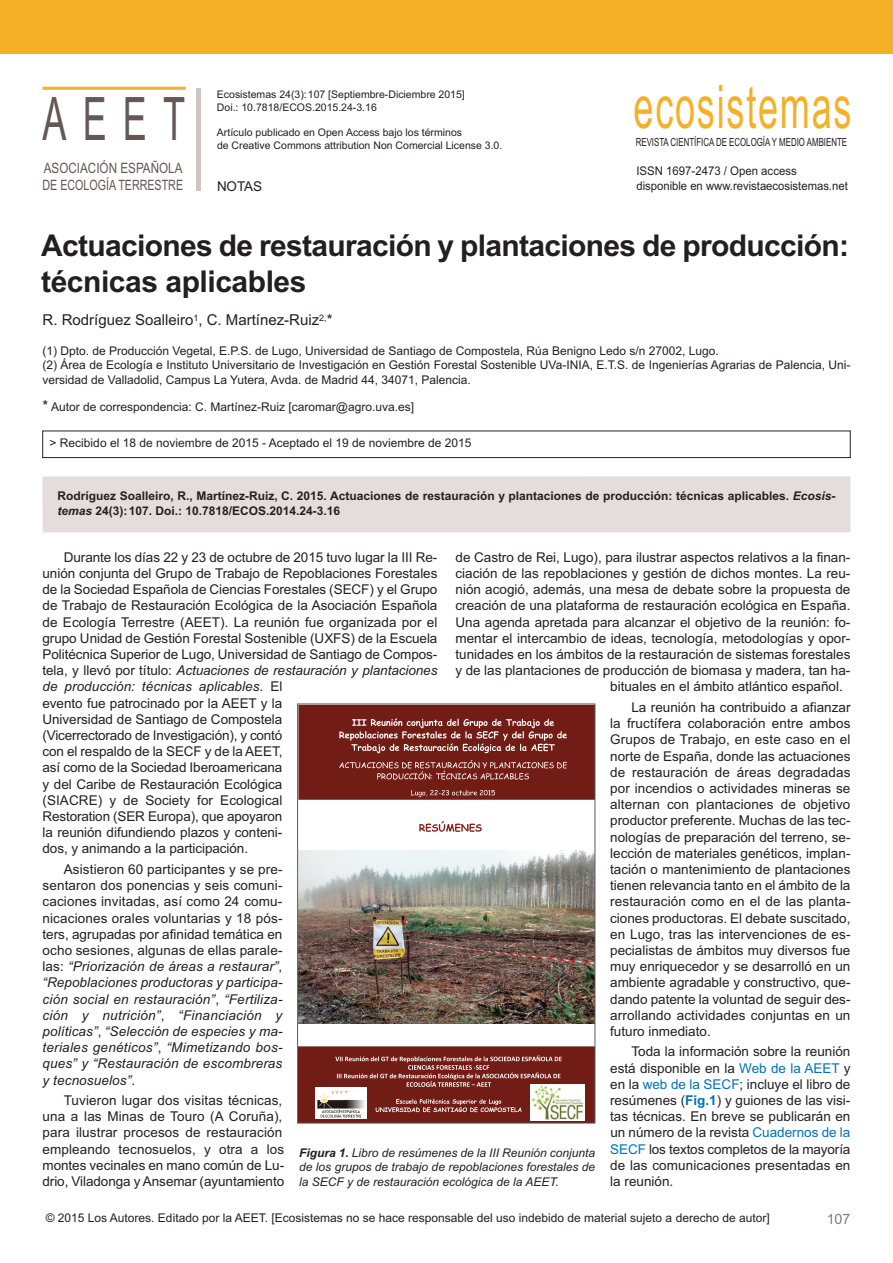
<style>
.page{position:relative;width:893px;height:1263px;background:#fff}
.page>*{position:absolute;margin:0;border:0;box-sizing:border-box;transform-origin:0 0}
.t1{font:60px "Arial";letter-spacing:.05em;color:#f4b027;scale:.6 1}
.t2{font:60px "Arial";color:#645755;scale:.6 1}
.t3{font:700 30px/36px "Arial";letter-spacing:-.02em;color:#231f20}
.t4{font:15px "Arial";color:#231f20}
.t5{font:14.25px/17.1px "Arial";color:#645755;scale:.82 1}
.t6{font:14.25px "Arial";color:#7f7e7c}
.t7{font:13.5px/16.2px "Arial";color:#231f20}
.t8{font:italic 13.5px/16.2px "Arial";letter-spacing:.01em;color:#231f20;text-align:justify}
.t9{font:12px/14.4px "Arial";color:#231f20}
.t10{font:700 12px/14.4px "Arial";color:#231f20}
.t11{font:italic 12px/14.4px "Arial";color:#231f20;text-align:justify}
.t12{font:12px/14.4px "Arial";color:#231f20;scale:.95 1}
.t13{font:11.25px "Arial";color:#231f20;scale:.7 1}
.t14{font:10.5px/12.8px "Arial";color:#231f20}
.s1{font-size:15px}
.s2{font-style:italic}
.s3{color:#0072ba}
.s4{font-weight:700;color:#0072ba}
.s5{font-style:normal}
.s6{font-weight:700}
</style>
<div class="page">
<hr style="left:43px;top:87px;width:143px;height:3px;background:#f4b027">
<div style="left:196px;top:88px;width:5px;height:102px;background:#cdc6c3"></div>
<div style="left:0;top:0;width:893px;height:54px;background:#f4b027"></div>
<div style="left:43px;top:431px;width:807px;height:27px;border:1px solid #231f20"></div>
<div style="left:42px;top:476px;width:808px;height:56px;background:#e3dedc"></div>
<svg style="left:419px;top:821px;width:63px;height:11px"></svg>
<img style="left:299px;top:851px;width:294px;height:173px">
<div style="left:299px;top:705px;width:296px;height:94px;background:#711c15"></div>
<svg style="left:339px;top:718px;width:228px;height:35px"></svg>
<svg style="left:339px;top:760px;width:228px;height:20px"></svg>
<svg style="left:411px;top:790px;width:84px;height:7px"></svg>
<svg style="left:299px;top:1047px;width:294px;height:74px;background:#7e312b"></svg>
<img style="left:315px;top:1087px;width:51px;height:31px">
<img style="left:531px;top:1084px;width:53px;height:36px">
<div style="left:297px;top:704px;width:298px;height:419px;border:1px solid #645755"></div>
<h1 class="t2" style="left:42px;top:84px;width:239px">AEET</h1>
<p class="t5" style="left:43px;top:159px;width:173px">ASOCIACIÓN ESPAÑOLA<br>DE ECOLOGÍA TERRESTRE</p>
<p class="t14" style="left:217px;top:88px;width:249px">Ecosistemas 24(3):107 [Septiembre-Diciembre 2015]<br>Doi.: 10.7818/ECOS.2015.24-3.16</p>
<p class="t14" style="left:217px;top:126px;width:287px">Artículo publicado en Open Access bajo los términos<br>de Creative Commons attribution Non Comercial License 3.0.</p>
<p class="t7" style="left:217px;top:178px;width:46px">NOTAS</p>
<h1 class="t1" style="left:633px;top:72px;width:365px">ecosistemas</h1>
<p class="t13" style="left:636px;top:135px;width:303px">REVISTA CIENTÍFICA DE ECOLOGÍA Y MEDIO AMBIENTE</p>
<p class="t12" style="left:636px;top:164px;width:224px">ISSN 1697-2473 / Open access disponible en www.revistaecosistemas.net</p>
<h2 class="t3" style="left:41px;top:228px;width:809px">Actuaciones de restauración y plantaciones de producción: técnicas aplicables</h2>
<p class="t4" style="left:42px;top:311px;width:292px">R. Rodríguez Soalleiro<sup>1</sup>, C. Martínez-Ruiz<sup>2,</sup>*</p>
<p class="t9" style="left:43px;top:343px;width:809px">(1) Dpto. de Producción Vegetal, E.P.S. de Lugo, Universidad de Santiago de Compostela, Rúa Benigno Ledo s/n 27002, Lugo.<br>(2) Área de Ecología e Instituto Universitario de Investigación en Gestión Forestal Sostenible UVa-INIA, E.T.S. de Ingenierías Agrarias de Palencia, Uni&shy;versidad de Valladolid, Campus La Yutera, Avda. de Madrid 44, 34071, Palencia.</p>
<p class="t9" style="left:43px;top:399px;width:373px"><span class="s1">*</span> Autor de correspondencia: C. Martínez-Ruiz [caromar@agro.uva.es]</p>
<p class="t9" style="left:50px;top:436px;width:423px">&gt; Recibido el 18 de noviembre de 2015 - Aceptado el 19 de noviembre de 2015</p>
<p class="t10" style="left:58px;top:489px;width:779px">Rodríguez Soalleiro, R., Martínez-Ruiz, C. 2015. Actuaciones de restauración y plantaciones de producción: técnicas aplicables. <span class="s2">Ecosis&shy;temas</span> 24(3):107. Doi.: 10.7818/ECOS.2014.24-3.16</p>
<p class="t7" style="left:455px;top:549px;width:396px">de Castro de Rei, Lugo), para ilustrar aspectos relativos a la finan-</p>
<p class="t7" style="left:455px;top:565px;width:396px">ciación de las repoblaciones y gestión de dichos montes. La reu-</p>
<p class="t7" style="left:455px;top:581px;width:396px">nión acogió, además, una mesa de debate sobre la propuesta de</p>
<p class="t7" style="left:455px;top:598px;width:396px">creación de una plataforma de restauración ecológica en España.</p>
<p class="t7" style="left:455px;top:614px;width:396px">Una agenda apretada para alcanzar el objetivo de la reunión: fo-</p>
<p class="t7" style="left:455px;top:630px;width:396px">mentar el intercambio de ideas, tecnología, metodologías y opor-</p>
<p class="t7" style="left:455px;top:646px;width:396px">tunidades en los ámbitos de la restauración de sistemas forestales</p>
<p class="t7" style="left:455px;top:662px;width:396px">y de las plantaciones de producción de biomasa y madera, tan ha-</p>
<p class="t7" style="left:610px;top:679px;width:234px">bituales en el ámbito atlántico español.</p>
<p class="t7" style="left:610px;top:699px;width:242px;text-align:justify;text-indent:21px">La reunión ha contribuido a afianzar la fructífera colaboración entre ambos Grupos de Trabajo, en este caso en el norte de España, donde las actuaciones de restauración de áreas degradadas por incendios o actividades mineras se alternan con plantaciones de objetivo productor preferente. Muchas de las tec&shy;nologías de preparación del terreno, se&shy;lección de materiales genéticos, implan&shy;tación o mantenimiento de plantaciones tienen relevancia tanto en el ámbito de la restauración como en el de las planta&shy;ciones productoras. El debate suscitado, en Lugo, tras las intervenciones de es&shy;pecialistas de ámbitos muy diversos fue muy enriquecedor y se desarrolló en un ambiente agradable y constructivo, que&shy;dando patente la voluntad de seguir des&shy;arrollando actividades conjuntas en un futuro inmediato.</p>
<p class="t7" style="left:610px;top:1044px;width:242px;text-align:justify;text-indent:21px">Toda la información sobre la reunión está disponible en la <span class="s3">Web de la AEET</span> y en la <span class="s3">web de la SECF</span>; incluye el libro de resúmenes (<span class="s4">Fig.1</span>) y guiones de las visi&shy;tas técnicas. En breve se publicarán en un número de la revista <span class="s3">Cuadernos de la SECF</span> los textos completos de la mayoría de las comunicaciones presentadas en la reunión.</p>
<p class="t7" style="left:43px;top:549px;width:396px;text-indent:21px">Durante los días 22 y 23 de octubre de 2015 tuvo lugar la III Re&shy;unión conjunta del Grupo de Trabajo de Repoblaciones Forestales de la Sociedad Española de Ciencias Forestales (SECF) y el Grupo de Trabajo de Restauración Ecológica de la Asociación Española de Ecología Terrestre (AEET). La reunión fue organizada por el grupo Unidad de Gestión Forestal Sostenible (UXFS) de la Escuela Politécnica Superior de Lugo, Universidad de Santiago de Compos&shy;tela, y llevó por título: <span class="s2">Actuaciones de restauración y plantaciones de producción: técnicas aplicables</span>. El<br>evento fue patrocinado por la AEET y la<br>Universidad de Santiago de Compostela<br>(Vicerrectorado de Investigación), y contó<br>con el respaldo de la SECF y de la AEET,<br>así como de la Sociedad Iberoamericana<br>y del Caribe de Restauración Ecológica<br>(SIACRE) y de Society for Ecological<br>Restoration (SER Europa), que apoyaron<br>la reunión difundiendo plazos y conteni-<br>dos, y animando a la participación.</p>
<p class="t8" style="left:42px;top:861px;width:242px;text-indent:21px"><span class="s5">Asistieron 60 participantes y se pre&shy;sentaron dos ponencias y seis comuni&shy;caciones invitadas, así como 24 comu&shy;nicaciones orales voluntarias y 18 pós&shy;ters, agrupadas por afinidad temática en ocho sesiones, algunas de ellas parale&shy;las:</span> “Priorización de áreas a restaurar”<span class="s5">, </span>“Repoblaciones productoras y participa&shy;ción social en restauración”<span class="s5">,</span> “Fertiliza&shy;ción y nutrición”<span class="s5">,</span> “Financiación y políticas”<span class="s5">,</span> “Selección de especies y ma&shy;teriales genéticos”<span class="s5">,</span> “Mimetizando bos&shy;ques” y “Restauración de escombreras y tecnosuelos”<span class="s5">.</span></p>
<p class="t7" style="left:42px;top:1092px;width:243px;text-indent:21px">Tuvieron lugar dos visitas técnicas, una a las Minas de Touro (A Coruña), para ilustrar procesos de restauración empleando tecnosuelos, y otra a los montes vecinales en mano común de Lu&shy;drio, Viladonga y Ansemar (ayuntamiento</p>
<p class="t11" style="left:299px;top:1145px;width:298px"><span class="s6">Figura 1.</span> Libro de resúmenes de la III Reunión conjunta de los grupos de trabajo de repoblaciones forestales de la SECF y de restauración ecológica de la AEET.</p>
<p class="t9" style="left:46px;top:1210px;width:725px">© 2015 Los Autores. Editado por la AEET. [Ecosistemas no se hace responsable del uso indebido de material sujeto a derecho de autor]</p>
<p class="t6" style="left:827px;top:1210px;width:25px">107</p>
</div>
